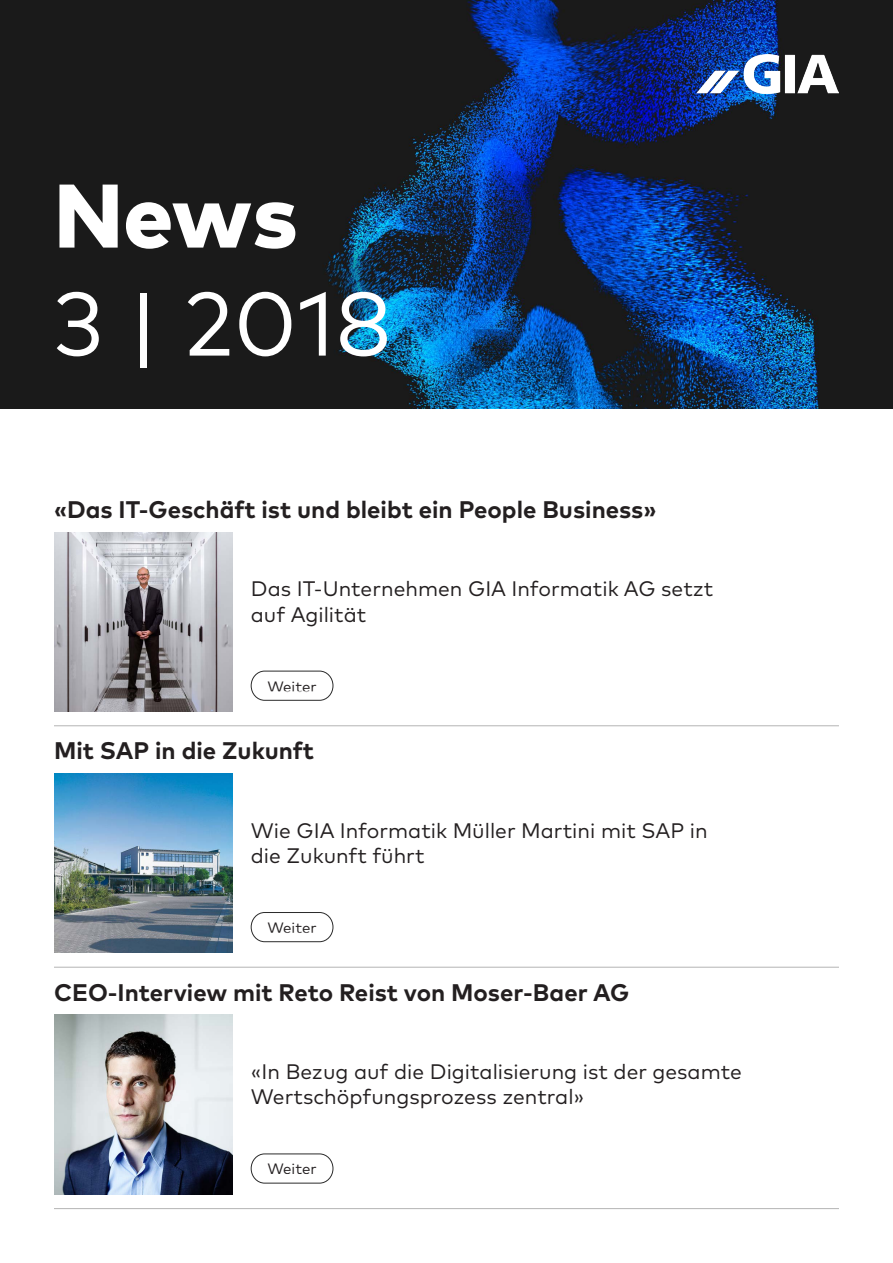
<style>
.page{position:relative;width:893px;height:1263px;background:#fff}
.page>*{position:absolute;margin:0;border:0;box-sizing:border-box;transform-origin:0 0}
.t1{font:90px "Mark OT";color:#fff}
.t2{font:800 90px "Mark OT";color:#fff}
.t3{font:700 24px "Mark OT";color:#231f20}
.t4{font:21px/25.2px "Mark OT";color:#231f20}
.t5{font:15px "Mark OT";color:#231f20}
</style>
<div class="page">
<img style="left:0;top:0;width:893px;height:408px">
<hr style="left:54px;top:725px;width:785px;height:1px;background:#b4b4b4">
<img style="left:54px;top:532px;width:178px;height:179px">
<img style="left:54px;top:773px;width:178px;height:180px">
<img style="left:54px;top:1015px;width:178px;height:179px">
<hr style="left:54px;top:967px;width:785px;height:1px;background:#b4b4b4">
<hr style="left:54px;top:1208px;width:785px;height:1px;background:#b4b4b4">
<svg style="left:251px;top:912px;width:82px;height:21px"></svg>
<svg style="left:251px;top:671px;width:82px;height:21px"></svg>
<svg style="left:251px;top:1153px;width:82px;height:22px"></svg>
<img style="left:696px;top:54px;width:143px;height:40px">
<div style="left:251px;top:671px;width:82px;height:29px;border:1px solid #2b2b2b;border-radius:14px"></div>
<div style="left:251px;top:912px;width:82px;height:30px;border:1px solid #2b2b2b;border-radius:14px"></div>
<div style="left:251px;top:1154px;width:82px;height:29px;border:1px solid #2b2b2b;border-radius:14px"></div>
<h1 class="t2" style="left:54px;top:157px;width:246px">News</h1>
<h1 class="t1" style="left:54px;top:268px;width:340px">3 | 2018</h1>
<p class="t3" style="left:54px;top:494px;width:604px">«Das IT-Geschäft ist und bleibt ein People Business»</p>
<p class="t4" style="left:251px;top:576px;width:464px">Das IT-Unternehmen GIA Informatik AG setzt auf Agilität</p>
<p class="t5" style="left:267px;top:677px;width:51px">Weiter</p>
<p class="t3" style="left:54px;top:735px;width:261px">Mit SAP in die Zukunft</p>
<p class="t4" style="left:251px;top:817px;width:458px">Wie GIA Informatik Müller Martini mit SAP in die Zukunft führt</p>
<p class="t5" style="left:267px;top:918px;width:51px">Weiter</p>
<p class="t3" style="left:54px;top:977px;width:577px">CEO-Interview mit Reto Reist von Moser-Baer AG</p>
<p class="t4" style="left:251px;top:1059px;width:493px">«In Bezug auf die Digitalisierung ist der gesamte<br>Wertschöpfungsprozess zentral»</p>
<p class="t5" style="left:267px;top:1160px;width:51px">Weiter</p>
</div>
